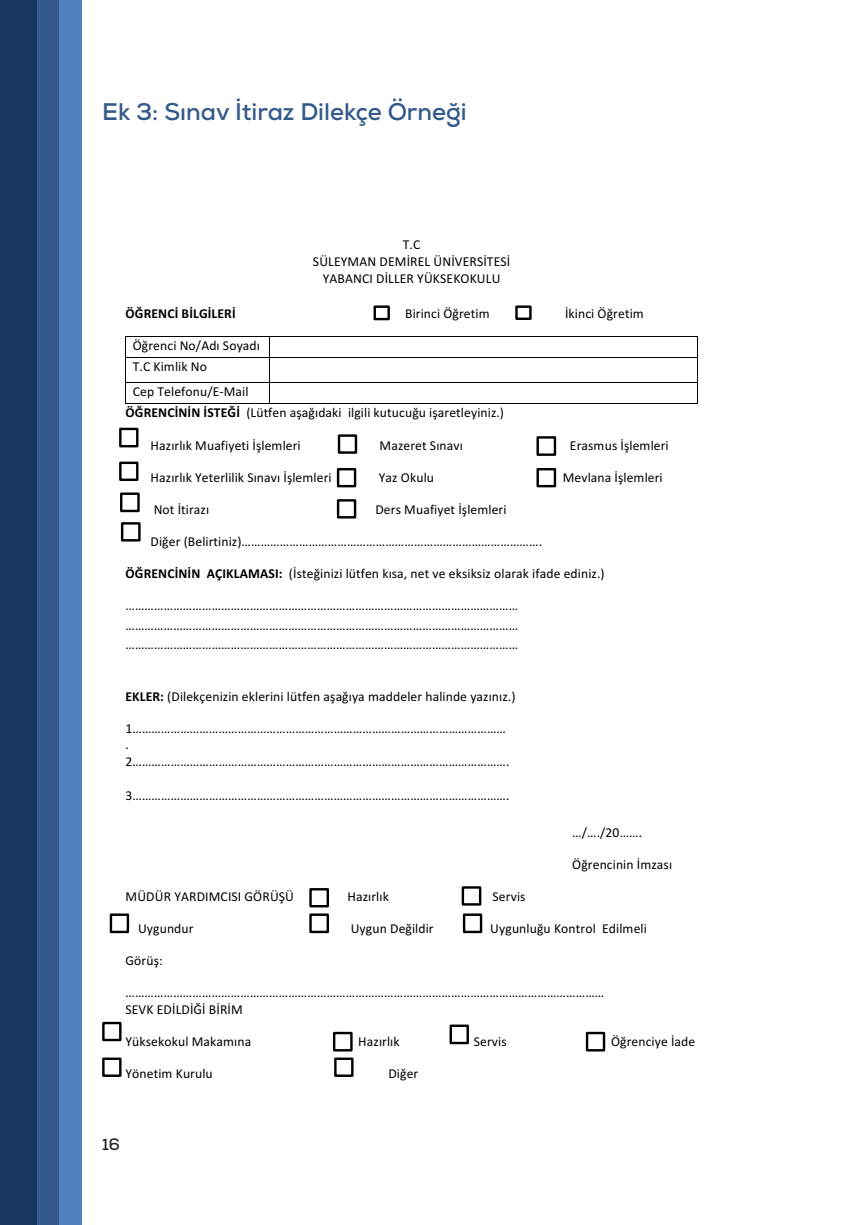
<style>
.page{position:relative;width:857px;height:1225px;background:#fff}
.page>*{position:absolute;margin:0;border:0;box-sizing:border-box;transform-origin:0 0}
.t1{font:700 24px "Nexa";color:#345a8b}
.t2{font:700 16px "Nexa Slab";color:#231f20}
.t3{font:13.6px/17px "Calibri";letter-spacing:.01em;color:#000}
.t4{font:700 13.6px "Calibri";letter-spacing:.01em;color:#000}
.s1{font-weight:700}
</style>
<div class="page">
<div style="left:37px;top:0;width:23px;height:1225px;background:#345a8b"></div>
<div style="left:0;top:0;width:37px;height:1225px;background:#17365d"></div>
<div style="left:60px;top:0;width:22px;height:1225px;background:#4f81bd"></div>
<hr style="left:126px;top:336px;width:143px;height:1px;background:#000">
<hr style="left:269px;top:336px;width:428px;height:1px;background:#000">
<hr style="left:126px;top:357px;width:143px;height:1px;background:#000">
<hr style="left:269px;top:357px;width:428px;height:1px;background:#000">
<hr style="left:126px;top:383px;width:143px;height:1px;background:#000">
<hr style="left:269px;top:383px;width:428px;height:1px;background:#000">
<svg style="left:125px;top:336px;width:1px;height:68px"></svg>
<hr style="left:126px;top:403px;width:143px;height:1px;background:#000">
<svg style="left:269px;top:337px;width:1px;height:66px"></svg>
<hr style="left:269px;top:403px;width:428px;height:1px;background:#000">
<svg style="left:697px;top:336px;width:1px;height:68px"></svg>
<div style="left:515px;top:305px;width:16px;height:15px;border:2px solid #000"></div>
<div style="left:373px;top:305px;width:16px;height:15px;border:2px solid #000"></div>
<div style="left:536px;top:436px;width:20px;height:20px;border:2px solid #000"></div>
<div style="left:536px;top:468px;width:20px;height:19px;border:2px solid #000"></div>
<div style="left:119px;top:428px;width:19px;height:19px;border:2px solid #000"></div>
<div style="left:337px;top:434px;width:20px;height:20px;border:2px solid #000"></div>
<div style="left:119px;top:461px;width:19px;height:20px;border:2px solid #000"></div>
<div style="left:120px;top:492px;width:20px;height:20px;border:2px solid #000"></div>
<div style="left:337px;top:468px;width:19px;height:19px;border:2px solid #000"></div>
<img style="left:339px;top:475px;width:18px;height:5px">
<div style="left:121px;top:522px;width:19px;height:19px;border:2px solid #000"></div>
<div style="left:309px;top:888px;width:20px;height:19px;border:2px solid #000"></div>
<div style="left:309px;top:913px;width:20px;height:20px;border:2px solid #000"></div>
<div style="left:110px;top:913px;width:19px;height:20px;border:2px solid #000"></div>
<div style="left:461px;top:886px;width:20px;height:19px;border:2px solid #000"></div>
<div style="left:462px;top:913px;width:20px;height:20px;border:2px solid #000"></div>
<div style="left:102px;top:1021px;width:19px;height:20px;border:2px solid #000"></div>
<div style="left:102px;top:1057px;width:19px;height:20px;border:2px solid #000"></div>
<div style="left:333px;top:1031px;width:19px;height:20px;border:2px solid #000"></div>
<div style="left:334px;top:1057px;width:19px;height:20px;border:2px solid #000"></div>
<div style="left:449px;top:1024px;width:19px;height:20px;border:2px solid #000"></div>
<div style="left:585px;top:1031px;width:20px;height:20px;border:2px solid #000"></div>
<div style="left:337px;top:499px;width:19px;height:19px;border:2px solid #000"></div>
<h1 class="t1" style="left:102px;top:96px;width:366px">Ek 3: Sınav İtiraz Dilekçe Örneği</h1>
<p class="t3" style="left:313px;top:236px;width:199px;text-align:center">T.C<br>SÜLEYMAN DEMİREL ÜNİVERSİTESİ<br>YABANCI DİLLER YÜKSEKOKULU</p>
<p class="t4" style="left:125px;top:303px;width:112px">ÖĞRENCİ BİLGİLERİ</p>
<p class="t3" style="left:405px;top:304px;width:86px">Birinci Öğretim</p>
<p class="t3" style="left:564px;top:304px;width:80px">İkinci Öğretim</p>
<p class="t3" style="left:133px;top:335px;width:129px;line-height:20.8px">Öğrenci No/Adı Soyadı<br>T.C Kimlik No</p>
<p class="t3" style="left:125px;top:381px;width:380px;line-height:21.2px;text-indent:7px">Cep Telefonu/E-Mail<br><span class="s1">ÖĞRENCİNİN İSTEĞİ</span> (Lütfen aşağıdaki ilgili kutucuğu işaretleyiniz.)</p>
<p class="t3" style="left:150px;top:436px;width:152px">Hazırlık Muafiyeti İşlemleri</p>
<p class="t3" style="left:379px;top:436px;width:85px">Mazeret Sınavı</p>
<p class="t3" style="left:569px;top:436px;width:100px">Erasmus İşlemleri</p>
<p class="t3" style="left:150px;top:468px;width:182px">Hazırlık Yeterlilik Sınavı İşlemleri</p>
<p class="t3" style="left:378px;top:468px;width:57px">Yaz Okulu</p>
<p class="t3" style="left:562px;top:468px;width:101px">Mevlana İşlemleri</p>
<p class="t3" style="left:154px;top:500px;width:57px">Not İtirazı</p>
<p class="t3" style="left:375px;top:500px;width:133px">Ders Muafiyet İşlemleri</p>
<p class="t3" style="left:150px;top:532px;width:393px">Diğer (Belirtiniz)………………………………………………………………………………….</p>
<p class="t3" style="left:125px;top:565px;width:480px"><span class="s1">ÖĞRENCİNİN AÇIKLAMASI:</span> (İsteğinizi lütfen kısa, net ve eksiksiz olarak ifade ediniz.)</p>
<p class="t3" style="left:125px;top:595px;width:394px;line-height:19.4px;text-align:justify">…………………………………………………………………………………………………………… …………………………………………………………………………………………………………… ……………………………………………………………………………………………………………</p>
<p class="t3" style="left:125px;top:687px;width:391px"><span class="s1">EKLER:</span> (Dilekçenizin eklerini lütfen aşağıya maddeler halinde yazınız.)</p>
<p class="t3" style="left:125px;top:719px;width:385px">1……………………………………………………………………………………………………… .<br>2……………………………………………………………………………………………………….</p>
<p class="t3" style="left:125px;top:786px;width:385px">3……………………………………………………………………………………………………….</p>
<p class="t3" style="left:572px;top:823px;width:71px">…/…./20…….</p>
<p class="t3" style="left:572px;top:855px;width:101px">Öğrencinin İmzası</p>
<p class="t3" style="left:125px;top:887px;width:170px">MÜDÜR YARDIMCISI GÖRÜŞÜ</p>
<p class="t3" style="left:347px;top:887px;width:43px">Hazırlık</p>
<p class="t3" style="left:492px;top:887px;width:34px">Servis</p>
<p class="t3" style="left:138px;top:919px;width:57px">Uygundur</p>
<p class="t3" style="left:350px;top:919px;width:84px">Uygun Değildir</p>
<p class="t3" style="left:490px;top:919px;width:158px">Uygunluğu Kontrol Edilmeli</p>
<p class="t3" style="left:125px;top:952px;width:39px">Görüş:</p>
<p class="t3" style="left:125px;top:983px;width:480px">……………………………………………………………………………………………………………………………………<br>SEVK EDİLDİĞİ BİRİM</p>
<p class="t3" style="left:125px;top:1033px;width:127px">Yüksekokul Makamına</p>
<p class="t3" style="left:358px;top:1033px;width:43px">Hazırlık</p>
<p class="t3" style="left:473px;top:1033px;width:34px">Servis</p>
<p class="t3" style="left:610px;top:1033px;width:86px">Öğrenciye İade</p>
<p class="t3" style="left:125px;top:1065px;width:89px">Yönetim Kurulu</p>
<p class="t3" style="left:388px;top:1065px;width:31px">Diğer</p>
<p class="t2" style="left:102px;top:1134px;width:19px">16</p>
</div>
